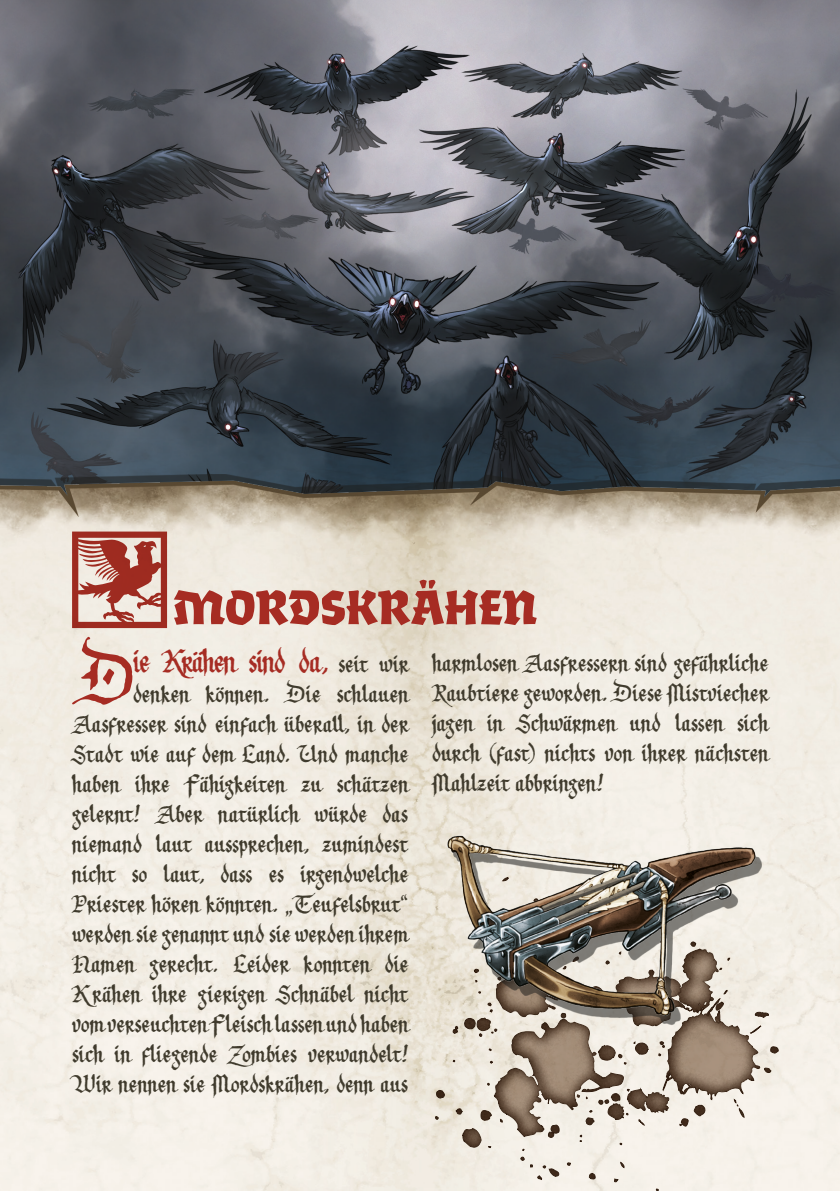
<style>
.page{position:relative;width:840px;height:1191px;background:#fff}
.page>*{position:absolute;margin:0;border:0;box-sizing:border-box;transform-origin:0 0}
.Citations_2{font:90px "Longbow BB";color:#a62c23;scale:.96 1}
.T2{font:900 52px "Algo ZF";letter-spacing:-.02em;color:#a62c23}
.Citations_2-2{font:40px "Longbow BB";letter-spacing:-.02em;color:#a62c23;scale:.96 1}
.Citations_2-3{font:30px/30px "Longbow BB";letter-spacing:.02em;color:#403b2d;text-align:justify}
.s1{font-size:30px;color:#403b2d}
</style>
<div class="page">
<img style="left:0;top:0;width:839px;height:474px">
<img style="left:0;top:480px;width:839px;height:711px">
<svg style="left:72px;top:531px;width:95px;height:97px;background:#bf7a6f"></svg>
<svg style="left:412px;top:835px;width:406px;height:356px;background:#ded7cc"></svg>
<img style="left:425px;top:810px;width:345px;height:237px">
<p class="T2" style="left:173px;top:576px;width:366px">MORDSKRÄHEN</p>
<p class="Citations_2" style="left:78px;top:632px;width:60px">D</p>
<p class="Citations_2-2" style="left:133px;top:641px;width:288px">ie Krähen sind da, <span class="s1">seit wir</span></p>
<p class="Citations_2-3" style="left:72px;top:680px;width:337px;text-indent:61px">denken können. Die schlauen Aasfresser sind einfach überall, in der Stadt wie auf dem Land. Und manche haben ihre Fähigkeiten zu schätzen gelernt! Aber natürlich würde das niemand laut aussprechen, zumindest nicht so laut, dass es irgendwelche Priester hören könnten.</p>
<p class="Citations_2-3" style="left:72px;top:890px;width:337px;text-indent:221px">Teufelsbrut“ werden sie genannt und sie werden ihrem Namen gerecht. Leider konnten die Krähen ihre gierigen Schnäbel nicht vom verseuchten Fleisch lassen und haben sich in fliegende Zombies verwandelt!<br>Wir nennen sie Mordskrähen, denn aus</p>
<p class="Citations_2-3" style="left:285px;top:906px;width:10px">”</p>
<p class="Citations_2-3" style="left:432px;top:649px;width:337px">harmlosen Aasfressern sind gefährliche Raubtiere geworden. Diese Mistviecher jagen in Schwärmen und lassen sich durch (fast) nichts von ihrer nächsten Mahlzeit abbringen!</p>
</div>
